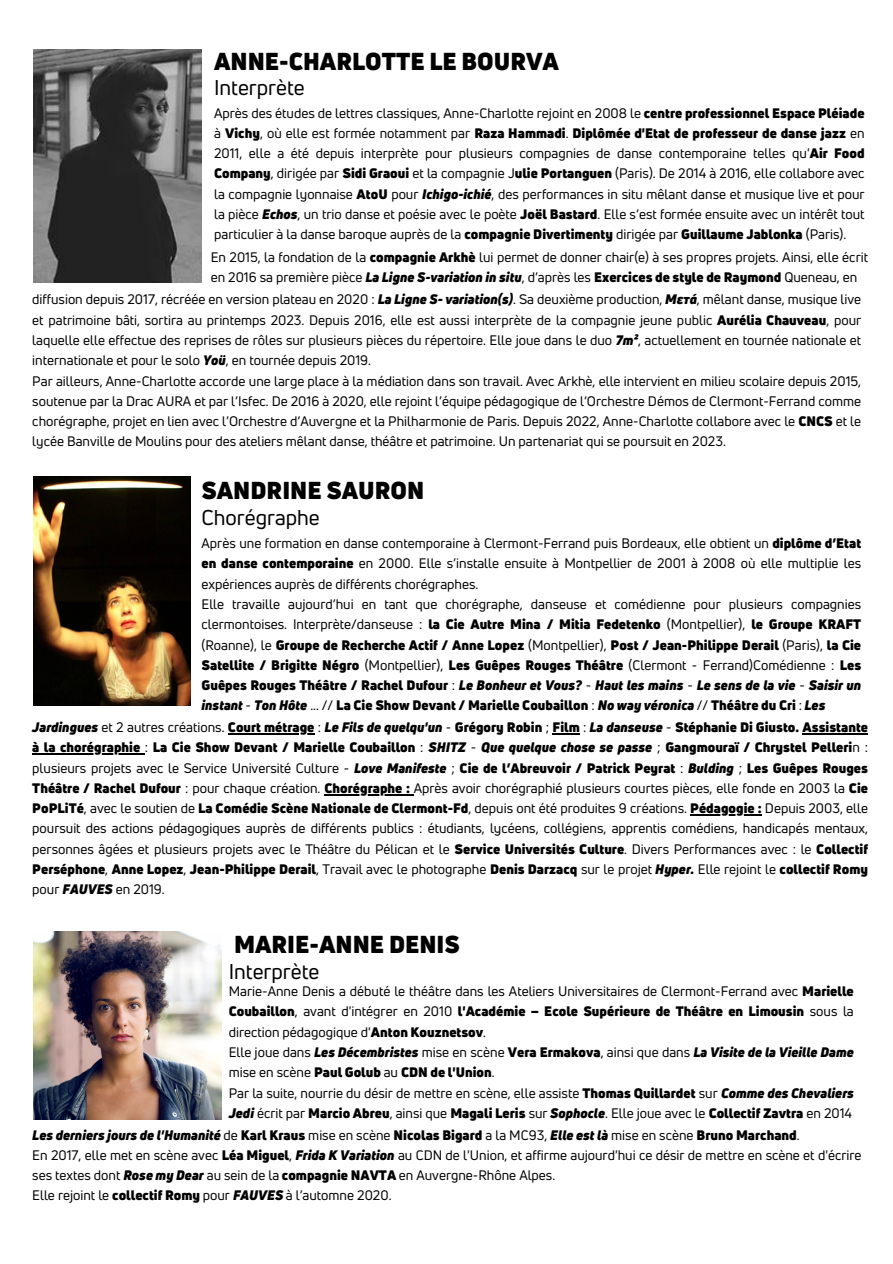
<style>
.page{position:relative;width:893px;height:1264px;background:#fff}
.page>*{position:absolute;margin:0;border:0;box-sizing:border-box;transform-origin:0 0}
.t1{font:900 24px "Uni Neue";color:#000}
.t2{font:21px "Uni Neue";color:#000}
.t3{font:13.5px/20.2px "Uni Neue";color:#000;text-align:justify}
.t4{font:900 13.5px/20.2px "Uni Neue";color:#000;text-align:justify}
.s1{font-weight:900}
.s2{font-weight:900;font-style:italic}
.s3{font-weight:400}
.s4{font-style:italic}
</style>
<div class="page">
<img style="left:33px;top:49px;width:168px;height:233px">
<img style="left:33px;top:476px;width:158px;height:230px">
<img style="left:33px;top:931px;width:188px;height:188px">
<hr style="left:228px;top:733px;width:86px;height:1px;background:#000">
<svg style="left:552px;top:733px;width:27px;height:1px"></svg>
<hr style="left:802px;top:733px;width:66px;height:1px;background:#000">
<hr style="left:32px;top:753px;width:113px;height:1px;background:#000">
<hr style="left:324px;top:794px;width:90px;height:1px;background:#000">
<hr style="left:690px;top:814px;width:71px;height:1px;background:#000">
<p class="t1" style="left:214px;top:45px;width:346px">ANNE-CHARLOTTE LE BOURVA</p>
<p class="t2" style="left:214px;top:73px;width:92px">Interprète</p>
<p class="t3" style="left:214px;top:102px;width:652px">Après des études de lettres classiques, Anne-Charlotte rejoint en 2008 le <span class="s1">centre professionnel Espace Pléiade </span>à <span class="s1">Vichy</span>, où elle est formée notamment par <span class="s1">Raza Hammadi</span>. <span class="s1">Diplômée d'Etat de professeur de danse jazz</span> en 2011, elle a été depuis interprète pour plusieurs compagnies de danse contemporaine telles qu'<span class="s1">Air Food Company</span>, dirigée par <span class="s1">Sidi Graoui</span> et la compagnie J<span class="s1">ulie Portanguen</span> (Paris). De 2014 à 2016, elle collabore avec la compagnie lyonnaise <span class="s1">AtoU</span> pour <span class="s2">Ichigo-ichié</span>, des performances in situ mêlant danse et musique live et pour la pièce <span class="s2">Echos</span>, un trio danse et poésie avec le poète <span class="s1">Joël Bastard</span>. Elle s’est formée ensuite avec un intérêt tout particulier à la danse baroque auprès de la <span class="s1">compagnie Divertimenty</span> dirigée par <span class="s1">Guillaume Jablonka</span> (Paris).</p>
<h1 class="t3" style="left:211px;top:247px;width:658px">En 2015, la fondation de la <span class="s1">compagnie Arkhè</span> lui permet de donner chair(e) à ses propres projets. Ainsi, elle écrit en 2016 sa première pièce <span class="s2">La Ligne S-variation in situ</span>, d’après les <span class="s1">Exercices de style de Raymond</span> Queneau, en</h1>
<p class="t3" style="left:32px;top:289px;width:830px">diffusion depuis 2017, récréée en version plateau en 2020 : <span class="s2">La Ligne S- variation(s)</span>. Sa deuxième production, <span class="s2">Mετά</span>, mêlant danse, musique live et patrimoine bâti, sortira au printemps 2023. Depuis 2016, elle est aussi interprète de la compagnie jeune public <span class="s1">Aurélia Chauveau</span>, pour laquelle elle effectue des reprises de rôles sur plusieurs pièces du répertoire. Elle joue dans le duo <span class="s2">7m²</span>, actuellement en tournée nationale et internationale et pour le solo <span class="s2">Yoü</span>, en tournée depuis 2019.</p>
<p class="t3" style="left:32px;top:370px;width:830px">Par ailleurs, Anne-Charlotte accorde une large place à la médiation dans son travail. Avec Arkhè, elle intervient en milieu scolaire depuis 2015, soutenue par la Drac AURA et par l’Isfec. De 2016 à 2020, elle rejoint l’équipe pédagogique de l’Orchestre Démos de Clermont-Ferrand comme chorégraphe, projet en lien avec l’Orchestre d’Auvergne et la Philharmonie de Paris. Depuis 2022, Anne-Charlotte collabore avec le <span class="s1">CNCS</span> et le lycée Banville de Moulins pour des ateliers mêlant danse, théâtre et patrimoine. Un partenariat qui se poursuit en 2023.</p>
<p class="t1" style="left:201px;top:474px;width:224px">SANDRINE SAURON</p>
<p class="t2" style="left:201px;top:503px;width:120px">Chorégraphe</p>
<h2 class="t3" style="left:201px;top:533px;width:661px">Après une formation en danse contemporaine à Clermont-Ferrand puis Bordeaux, elle obtient un <span class="s1">diplôme d’Etat en danse contemporaine</span> en 2000. Elle s’installe ensuite à Montpellier de 2001 à 2008 où elle multiplie les expériences auprès de différents chorégraphes.</h2>
<p class="t4" style="left:201px;top:593px;width:661px"><span class="s3">Elle travaille aujourd’hui en tant que chorégraphe, danseuse et comédienne pour plusieurs compagnies clermontoises. Interprète/danseuse :</span> la Cie Autre Mina / Mitia Fedetenko <span class="s3">(Montpellier),</span> le Groupe KRAFT <span class="s3">(Roanne), le</span> Groupe de Recherche Actif / Anne Lopez <span class="s3">(Montpellier),</span> Post / Jean-Philippe Derail <span class="s3">(Paris),</span> la Cie Satellite / Brigitte Négro <span class="s3">(Montpellier),</span> Les Guêpes Rouges Théâtre <span class="s3">(Clermont - Ferrand)Comédienne :</span> Les Guêpes Rouges Théâtre / Rachel Dufour <span class="s3">:</span> <span class="s4">Le Bonheur et Vous?</span> <span class="s3">-</span> <span class="s4">Haut les mains</span> <span class="s3">-</span> <span class="s4">Le sens de la vie</span> <span class="s3">-</span> <span class="s4">Saisir un instant</span> <span class="s3">-</span> <span class="s4">Ton Hôte</span> <span class="s3">... //</span> La Cie Show Devant / Marielle Coubaillon <span class="s3">:</span> <span class="s4">No way véronica</span> <span class="s3">//</span> Théâtre du Cri <span class="s3">:</span> <span class="s4">Les</span></p>
<p class="t4" style="left:32px;top:717px;width:837px"><span class="s4">Jardingues</span> <span class="s3">et 2 autres créations.</span> Court métrage <span class="s3">:</span> <span class="s4">Le Fils de quelqu'un</span> <span class="s3">-</span> Grégory Robin <span class="s3">;</span> Film <span class="s3">:</span> <span class="s4">La danseuse</span> <span class="s3">-</span> Stéphanie Di Giusto. Assistante</p>
<h2 class="t4" style="left:32px;top:737px;width:837px">à la chorégraphie <span class="s3">:</span> La Cie Show Devant / Marielle Coubaillon <span class="s3">:</span> <span class="s4">SHITZ</span> <span class="s3">-</span> <span class="s4">Que quelque chose se passe</span> <span class="s3">;</span> Gangmouraï / Chrystel Pelleri<span class="s3">n : plusieurs projets avec le Service Université Culture -</span> <span class="s4">Love Manifeste</span> <span class="s3">;</span> Cie de l’Abreuvoir / Patrick Peyrat <span class="s3">:</span> <span class="s4">Bulding</span> <span class="s3">;</span> Les Guêpes Rouges Théâtre / Rachel Dufour <span class="s3">: pour chaque création.</span> Chorégraphe : <span class="s3">Après avoir chorégraphié plusieurs courtes pièces, elle fonde en 2003 la</span> Cie</h2>
<p class="t3" style="left:32px;top:798px;width:837px"><span class="s1">PoPLiTé</span>, avec le soutien de <span class="s1">La Comédie Scène Nationale de Clermont-Fd</span>, depuis ont été produites 9 créations. <span class="s1">Pédagogie :</span> Depuis 2003, elle</p>
<p class="t3" style="left:32px;top:818px;width:837px">poursuit des actions pédagogiques auprès de différents publics : étudiants, lycéens, collégiens, apprentis comédiens, handicapés mentaux, personnes âgées et plusieurs projets avec le Théâtre du Pélican et le <span class="s1">Service Universités Culture</span>. Divers Performances avec : le <span class="s1">Collectif Perséphone</span>, <span class="s1">Anne Lopez</span>, <span class="s1">Jean-Philippe Derail</span>, Travail avec le photographe <span class="s1">Denis Darzacq</span> sur le projet <span class="s2">Hyper.</span> Elle rejoint le <span class="s1">collectif Romy </span>pour <span class="s2">FAUVES</span> en 2019.</p>
<p class="t1" style="left:234px;top:927px;width:227px">MARIE-ANNE DENIS</p>
<p class="t2" style="left:229px;top:956px;width:92px">Interprète</p>
<p class="t3" style="left:229px;top:981px;width:626px">Marie-Anne Denis a débuté le théâtre dans les Ateliers Universitaires de Clermont-Ferrand avec <span class="s1">Marielle Coubaillon</span>, avant d'intégrer en 2010 <span class="s1">l'Académie – Ecole Supérieure de Théâtre en Limousin</span> sous la direction pédagogique d'<span class="s1">Anton Kouznetsov</span>.</p>
<p class="t3" style="left:229px;top:1041px;width:626px;text-align:left">Elle joue dans <span class="s2">Les Décembristes</span> mise en scène <span class="s1">Vera Ermakova</span>, ainsi que dans <span class="s2">La Visite de la Vieille Dame </span>mise en scène <span class="s1">Paul Golub</span> au <span class="s1">CDN de l'Union</span>.<br>Par la suite, nourrie du désir de mettre en scène, elle assiste <span class="s1">Thomas Quillardet</span> sur <span class="s2">Comme des Chevaliers Jedi</span> écrit par <span class="s1">Marcio Abreu</span>, ainsi que <span class="s1">Magali Leris</span> sur <span class="s2">Sophocle</span>. Elle joue avec le <span class="s1">Collectif Zavtra</span> en 2014</p>
<p class="t3" style="left:32px;top:1124px;width:830px;text-align:left"><span class="s2">Les derniers jours de l'Humanité</span> de <span class="s1">Karl Kraus</span> mise en scène <span class="s1">Nicolas Bigard</span> a la MC93, <span class="s2">Elle est là</span> mise en scène <span class="s1">Bruno Marchand</span>.<br>En 2017, elle met en scène avec <span class="s1">Léa Miguel</span>, <span class="s2">Frida K Variation</span> au CDN de l'Union, et affirme aujourd'hui ce désir de mettre en scène et d'écrire ses textes dont <span class="s2">Rose my Dear</span> au sein de la <span class="s1">compagnie NAVTA</span> en Auvergne-Rhône Alpes.<br>Elle rejoint le <span class="s1">collectif Romy</span> pour <span class="s2">FAUVES</span> à l’automne 2020.</p>
</div>
